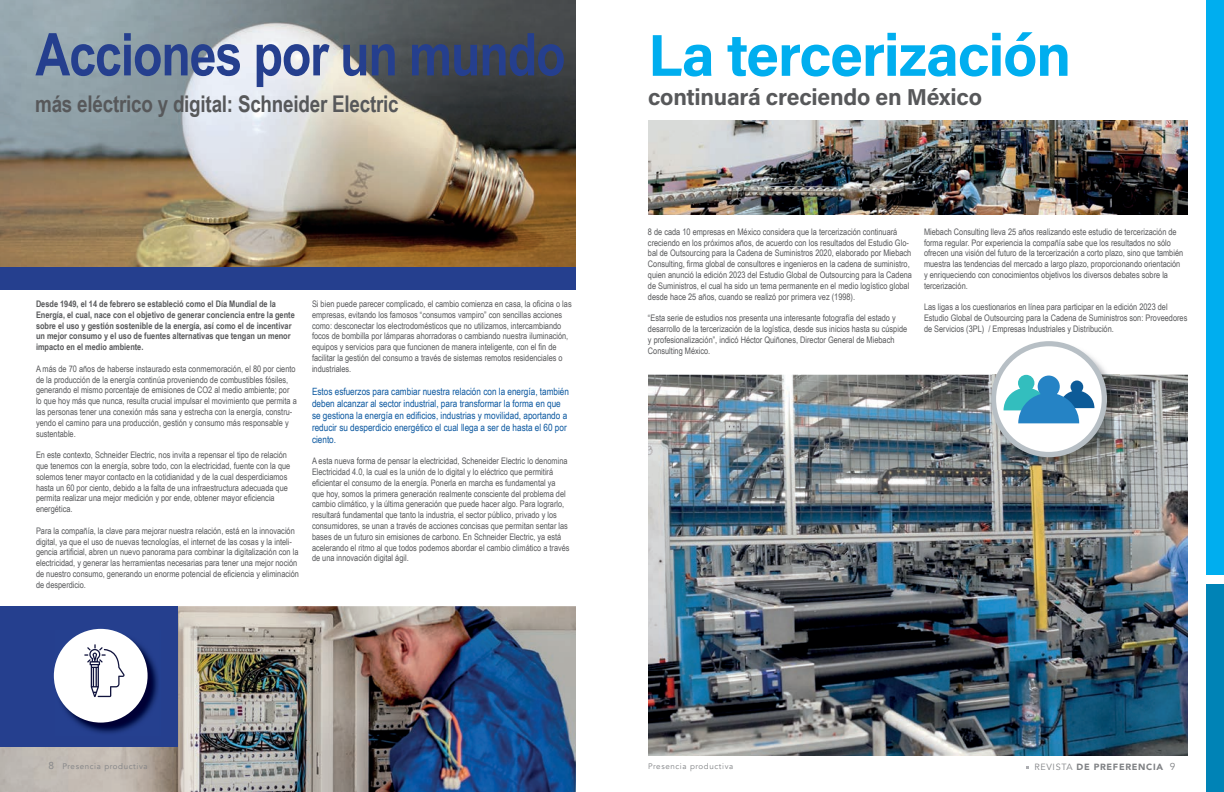
<style>
.page{position:relative;width:1224px;height:792px;background:#fff}
.page>*{position:absolute;margin:0;border:0;box-sizing:border-box;transform-origin:0 0}
.t1{font:700 59px "Arial Narrow";letter-spacing:-.02em;color:#253f8e}
.t2{font:59px "Acumin Variable Concept";letter-spacing:-.02em;color:#00aeef}
.t3{font:700 23px "Arial Narrow";letter-spacing:-.01em;color:#57585a}
.t4{font:23px "Acumin Variable Concept";letter-spacing:-.01em;color:#57585a}
.t5{font:10px/12px "Arial Narrow";color:#0b58a0}
.t6{font:9px/10.8px "Arial Narrow";color:#57585a}
.t7{font:700 9px/10.8px "Arial Narrow";color:#57585a}
.t8{font:900 9px "Avenir";letter-spacing:.075em;color:#808285}
.t9{font:8px "Avenir";letter-spacing:.075em;color:#808285}
.s1{font-size:10px}
.s2{font-weight:400}
.s3{font-weight:400;font-size:10px}
</style>
<div class="page">
<img style="left:0;top:0;width:576px;height:267px">
<img style="left:0;top:606px;width:576px;height:186px">
<div style="left:0;top:267px;width:576px;height:23px;background:#253f8e"></div>
<div style="left:1207px;top:0;width:17px;height:575px;background:#00aeef"></div>
<div style="left:1207px;top:585px;width:17px;height:207px;background:#0083b6"></div>
<div style="left:0;top:606px;width:178px;height:141px;background:#253f8e"></div>
<img style="left:55px;top:630px;width:103px;height:104px">
<div style="left:54px;top:629px;width:94px;height:94px;background:#fff;border-radius:50%"></div>
<svg style="left:84px;top:644px;width:41px;height:53px"></svg>
<img style="left:648px;top:375px;width:540px;height:381px">
<img style="left:648px;top:121px;width:540px;height:93px">
<img style="left:993px;top:343px;width:126px;height:127px">
<div style="left:991px;top:341px;width:116px;height:116px;background:#b7bfc5;border-radius:50%"></div>
<div style="left:996px;top:346px;width:106px;height:106px;background:#fff;border-radius:50%"></div>
<svg style="left:1004px;top:375px;width:90px;height:48px"></svg>
<h1 class="t1" style="left:35px;top:10px;width:532px">Acciones por un mundo</h1>
<h1 class="t2" style="left:648px;top:15px;width:425px">La tercerización</h1>
<h2 class="t3" style="left:35px;top:87px;width:365px">más eléctrico y digital: Schneider Electric</h2>
<h2 class="t4" style="left:648px;top:81px;width:336px">continuará creciendo en México</h2>
<p class="t7" style="left:36px;top:298px;width:260px">Desde 1949, el 14 de febrero se estableció como el Día Mundial de la Energía, el cual, nace con el objetivo de generar conciencia entre la gente sobre el uso y gestión sostenible de la energía, así como el de incentivar un mejor consumo y el uso de fuentes alternativas que tengan un menor impacto en el medio ambiente.</p>
<p class="t6" style="left:36px;top:363px;width:262px">A más de 70 años de haberse instaurado esta conmemoración, el 80 por ciento de la producción de la energía continúa proveniendo de combustibles fósiles, generando el mismo porcentaje de emisiones de CO2 al medio ambiente; por lo que hoy más que nunca, resulta crucial impulsar el movimiento que permita a las personas tener una conexión más sana y estrecha con la energía, constru&shy;yendo el camino para una producción, gestión y consumo más responsable y sustentable.</p>
<p class="t6" style="left:36px;top:449px;width:256px">En este contexto, Schneider Electric, nos invita a repensar el tipo de relación que tenemos con la energía, sobre todo, con la electricidad, fuente con la que solemos tener mayor contacto en la cotidianidad y de la cual desperdiciamos hasta un 60 por ciento, debido a la falta de una infraestructura adecuada que permita realizar una mejor medición y por ende, obtener mayor eficiencia energética.</p>
<p class="t6" style="left:36px;top:525px;width:264px">Para la compañía, la clave para mejorar nuestra relación, está en la innovación digital, ya que el uso de nuevas tecnologías, el internet de las cosas y la inteli&shy;gencia artificial, abren un nuevo panorama para combinar la digitalización con la electricidad, y generar las herramientas necesarias para tener una mejor noción de nuestro consumo, generando un enorme potencial de eficiencia y eliminación de desperdicio.</p>
<p class="t6" style="left:312px;top:298px;width:261px">Si bien puede parecer complicado, el cambio comienza en casa, la oficina o las empresas, evitando los famosos “consumos vampiro” con sencillas acciones como: desconectar los electrodomésticos que no utilizamos, intercambiando focos de bombilla por lámparas ahorradoras o cambiando nuestra iluminación, equipos y servicios para que funcionen de manera inteligente, con el fin de facilitar la gestión del consumo a través de sistemas remotos residenciales o industriales.</p>
<p class="t5" style="left:312px;top:385px;width:259px">Estos esfuerzos para cambiar nuestra relación con la energía, también deben alcanzar al sector industrial, para transformar la forma en que se gestiona la energía en edificios, industrias y movilidad, aportando a reducir su desperdicio energético el cual llega a ser de hasta el 60 por ciento.</p>
<p class="t6" style="left:312px;top:455px;width:259px">A esta nueva forma de pensar la electricidad, Scheneider Electric lo denomina Electricidad 4.0, la cual es la unión de lo digital y lo eléctrico que permitirá eficientar el consumo de la energía. Ponerla en marcha es fundamental ya que hoy, somos la primera generación realmente consciente del problema del cambio climático, y la última generación que puede hacer algo. Para lograrlo, resultará fundamental que tanto la industria, el sector público, privado y los consumidores, se unan a través de acciones concisas que permitan sentar las bases de un futuro sin emisiones de carbono. En Schneider Electric, ya está acelerando el ritmo al que todos podemos abordar el cambio climático a través de una innovación digital ágil.</p>
<p class="t6" style="left:648px;top:226px;width:266px">8 de cada 10 empresas en México considera que la tercerización continuará creciendo en los próximos años, de acuerdo con los resultados del Estudio Glo&shy;bal de Outsourcing para la Cadena de Suministros 2020, elaborado por Miebach Consulting, firma global de consultores e ingenieros en la cadena de suministro, quien anunció la edición 2023 del Estudio Global de Outsourcing para la Cadena de Suministros, el cual ha sido un tema permanente en el medio logístico global desde hace 25 años, cuando se realizó por primera vez (1998).</p>
<p class="t6" style="left:648px;top:312px;width:261px">“Esta serie de estudios nos presenta una interesante fotografía del estado y desarrollo de la tercerización de la logística, desde sus inicios hasta su cúspide y profesionalización”, indicó Héctor Quiñones, Director General de Miebach Consulting México.</p>
<p class="t6" style="left:924px;top:226px;width:261px">Miebach Consulting lleva 25 años realizando este estudio de tercerización de forma regular. Por experiencia la compañía sabe que los resultados no sólo ofrecen una visión del futuro de la tercerización a corto plazo, sino que también muestra las tendencias del mercado a largo plazo, proporcionando orientación y enriqueciendo con conocimientos objetivos los diversos debates sobre la tercerización.</p>
<p class="t6" style="left:924px;top:301px;width:265px">Las ligas a los cuestionarios en línea para participar en la edición 2023 del<br>Estudio Global de Outsourcing para la Cadena de Suministros son: Proveedores de Servicios (3PL) / Empresas Industriales y Distribución.</p>
<p class="t9" style="left:48px;top:761px;width:101px"><span class="s1">8</span> Presencia productiva</p>
<p class="t9" style="left:648px;top:761px;width:87px">Presencia productiva</p>
<p class="t8" style="left:1034px;top:759px;width:142px"><span class="s2">REVISTA</span> DE PREFERENCIA <span class="s3">9</span></p>
</div>
